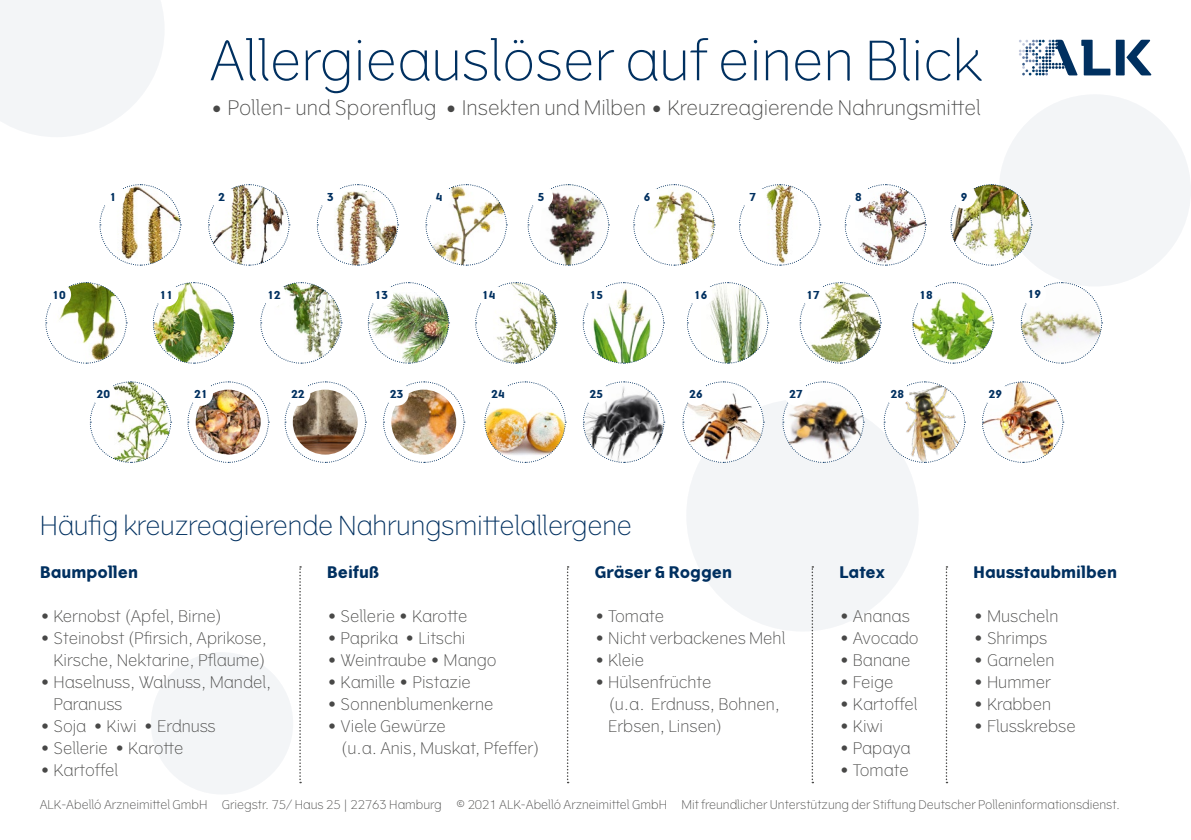
<style>
.page{position:relative;width:1191px;height:840px;background:#fff}
.page>*{position:absolute;margin:0;border:0;box-sizing:border-box;transform-origin:0 0}
.t1{font:300 54px "Vertigo";color:#003060}
.t2{font:300 26px "Vertigo";letter-spacing:-.01em;color:#003060}
.t3{font:300 20px "Vertigo";color:#484847}
.t4{font:300 16px/22px "Vertigo";color:#484847}
.t5{font:700 16px "Vertigo";color:#003060}
.t6{font:300 12px "Vertigo";color:#484847}
.t7{font:700 11px "Vertigo";color:#003060}
</style>
<div class="page">
<div style="left:151px;top:651px;width:142px;height:143px;background:#f3f5f7;border-radius:50%"></div>
<div style="left:686px;top:398px;width:232px;height:233px;background:#f3f5f7;border-radius:50%"></div>
<svg style="left:0;top:0;width:164px;height:137px"></svg>
<div style="left:998px;top:94px;width:193px;height:192px;background:#f3f5f7;border-radius:50%"></div>
<img style="left:208px;top:184px;width:82px;height:82px">
<div style="left:210px;top:184px;width:24px;height:24px;background:#fff;border-radius:50%"></div>
<img style="left:316px;top:184px;width:83px;height:82px">
<div style="left:318px;top:184px;width:24px;height:24px;background:#fff;border-radius:50%"></div>
<img style="left:99px;top:184px;width:82px;height:82px">
<div style="left:101px;top:184px;width:24px;height:24px;background:#fff;border-radius:50%"></div>
<img style="left:425px;top:184px;width:82px;height:82px">
<div style="left:427px;top:184px;width:24px;height:24px;background:#fff;border-radius:50%"></div>
<img style="left:633px;top:184px;width:82px;height:82px">
<div style="left:635px;top:184px;width:24px;height:24px;background:#fff;border-radius:50%"></div>
<svg style="left:739px;top:184px;width:82px;height:82px"></svg>
<div style="left:740px;top:184px;width:24px;height:24px;background:#fff;border-radius:50%"></div>
<img style="left:527px;top:184px;width:82px;height:82px">
<div style="left:529px;top:184px;width:24px;height:24px;background:#fff;border-radius:50%"></div>
<img style="left:844px;top:184px;width:82px;height:82px">
<div style="left:846px;top:184px;width:24px;height:24px;background:#fff;border-radius:50%"></div>
<img style="left:950px;top:183px;width:82px;height:83px">
<div style="left:952px;top:184px;width:24px;height:24px;background:#fff;border-radius:50%"></div>
<img style="left:45px;top:282px;width:82px;height:82px">
<div style="left:47px;top:282px;width:24px;height:24px;background:#fff;border-radius:50%"></div>
<img style="left:260px;top:282px;width:82px;height:82px">
<div style="left:262px;top:282px;width:24px;height:24px;background:#fff;border-radius:50%"></div>
<img style="left:153px;top:282px;width:82px;height:82px">
<div style="left:154px;top:282px;width:24px;height:24px;background:#fff;border-radius:50%"></div>
<img style="left:367px;top:282px;width:82px;height:82px">
<div style="left:369px;top:282px;width:24px;height:24px;background:#fff;border-radius:50%"></div>
<svg style="left:475px;top:282px;width:82px;height:82px"></svg>
<div style="left:477px;top:282px;width:24px;height:24px;background:#fff;border-radius:50%"></div>
<img style="left:582px;top:282px;width:82px;height:82px">
<div style="left:584px;top:282px;width:24px;height:24px;background:#fff;border-radius:50%"></div>
<svg style="left:687px;top:282px;width:82px;height:82px"></svg>
<div style="left:688px;top:282px;width:24px;height:24px;background:#fff;border-radius:50%"></div>
<img style="left:799px;top:282px;width:82px;height:82px">
<div style="left:801px;top:282px;width:24px;height:24px;background:#fff;border-radius:50%"></div>
<img style="left:912px;top:282px;width:82px;height:82px">
<div style="left:914px;top:282px;width:24px;height:24px;background:#fff;border-radius:50%"></div>
<img style="left:89px;top:381px;width:83px;height:82px">
<div style="left:92px;top:381px;width:24px;height:24px;background:#fff;border-radius:50%"></div>
<svg style="left:1020px;top:282px;width:82px;height:82px"></svg>
<div style="left:1022px;top:282px;width:24px;height:24px;background:#fff;border-radius:50%"></div>
<svg style="left:284px;top:381px;width:82px;height:82px"></svg>
<img style="left:293px;top:389px;width:65px;height:65px;border-radius:32px">
<div style="left:286px;top:381px;width:24px;height:24px;background:#fff;border-radius:50%"></div>
<svg style="left:187px;top:381px;width:82px;height:82px"></svg>
<img style="left:196px;top:389px;width:65px;height:65px;border-radius:32px">
<div style="left:189px;top:381px;width:24px;height:24px;background:#fff;border-radius:50%"></div>
<img style="left:484px;top:381px;width:82px;height:82px">
<div style="left:486px;top:381px;width:24px;height:24px;background:#fff;border-radius:50%"></div>
<svg style="left:383px;top:381px;width:82px;height:82px"></svg>
<img style="left:391px;top:389px;width:65px;height:65px;border-radius:32px">
<div style="left:385px;top:381px;width:24px;height:24px;background:#fff;border-radius:50%"></div>
<svg style="left:583px;top:381px;width:82px;height:82px"></svg>
<div style="left:584px;top:381px;width:24px;height:24px;background:#fff;border-radius:50%"></div>
<img style="left:682px;top:381px;width:82px;height:82px">
<div style="left:684px;top:381px;width:24px;height:24px;background:#fff;border-radius:50%"></div>
<img style="left:883px;top:381px;width:82px;height:82px">
<div style="left:885px;top:381px;width:24px;height:24px;background:#fff;border-radius:50%"></div>
<img style="left:982px;top:381px;width:82px;height:82px">
<div style="left:983px;top:381px;width:24px;height:24px;background:#fff;border-radius:50%"></div>
<img style="left:782px;top:381px;width:82px;height:82px">
<div style="left:784px;top:381px;width:24px;height:24px;background:#fff;border-radius:50%"></div>
<svg style="left:299px;top:566px;width:2px;height:216px"></svg>
<svg style="left:567px;top:566px;width:1px;height:216px"></svg>
<svg style="left:811px;top:566px;width:2px;height:216px"></svg>
<svg style="left:945px;top:566px;width:2px;height:216px"></svg>
<div style="left:1115px;top:40px;width:9px;height:35px;background:#003060"></div>
<svg style="left:1126px;top:40px;width:25px;height:35px"></svg>
<svg style="left:1019px;top:40px;width:91px;height:35px"></svg>
<h1 class="t1" style="left:209px;top:28px;width:773px">Allergieauslöser auf einen Blick</h1>
<p class="t3" style="left:210px;top:96px;width:772px">• Pollen- und Sporenflug • Insekten und Milben • Kreuzreagierende Nahrungsmittel</p>
<p class="t7" style="left:110px;top:190px;width:8px">1</p>
<p class="t7" style="left:218px;top:190px;width:8px">2</p>
<p class="t7" style="left:327px;top:190px;width:8px">3</p>
<p class="t7" style="left:436px;top:190px;width:8px">4</p>
<p class="t7" style="left:538px;top:190px;width:8px">5</p>
<p class="t7" style="left:643px;top:190px;width:8px">6</p>
<p class="t7" style="left:749px;top:190px;width:8px">7</p>
<p class="t7" style="left:855px;top:190px;width:8px">8</p>
<p class="t7" style="left:960px;top:190px;width:8px">9</p>
<p class="t7" style="left:52px;top:288px;width:15px">10</p>
<p class="t7" style="left:160px;top:288px;width:15px">11</p>
<p class="t7" style="left:267px;top:288px;width:15px">12</p>
<p class="t7" style="left:375px;top:288px;width:15px">13</p>
<p class="t7" style="left:482px;top:288px;width:15px">14</p>
<p class="t7" style="left:589px;top:288px;width:15px">15</p>
<p class="t7" style="left:694px;top:288px;width:15px">16</p>
<p class="t7" style="left:806px;top:288px;width:15px">17</p>
<p class="t7" style="left:919px;top:288px;width:15px">18</p>
<p class="t7" style="left:1027px;top:287px;width:15px">19</p>
<p class="t7" style="left:97px;top:387px;width:15px">20</p>
<p class="t7" style="left:194px;top:387px;width:15px">21</p>
<p class="t7" style="left:292px;top:387px;width:15px">22</p>
<p class="t7" style="left:390px;top:387px;width:15px">23</p>
<p class="t7" style="left:491px;top:387px;width:15px">24</p>
<p class="t7" style="left:590px;top:387px;width:15px">25</p>
<p class="t7" style="left:689px;top:387px;width:15px">26</p>
<p class="t7" style="left:789px;top:387px;width:15px">27</p>
<p class="t7" style="left:890px;top:387px;width:15px">28</p>
<p class="t7" style="left:989px;top:387px;width:15px">29</p>
<h2 class="t2" style="left:40px;top:510px;width:594px">Häufig kreuzreagierende Nahrungsmittelallergene</h2>
<p class="t5" style="left:40px;top:562px;width:100px">Baumpollen</p>
<p class="t4" style="left:40px;top:605px;width:184px">• Kernobst (Apfel, Birne)</p>
<p class="t4" style="left:40px;top:627px;width:229px;text-align:right">• Steinobst (Pfirsich, Aprikose,<br>Kirsche, Nektarine, Pflaume)</p>
<p class="t4" style="left:54px;top:671px;width:219px;text-indent:-14px">• Haselnuss, Walnuss, Mandel,<br>Paranuss</p>
<p class="t4" style="left:40px;top:715px;width:178px">• Soja • Kiwi • Erdnuss</p>
<p class="t4" style="left:40px;top:737px;width:145px">• Sellerie • Karotte</p>
<p class="t4" style="left:40px;top:759px;width:80px">• Kartoffel</p>
<p class="t5" style="left:327px;top:562px;width:54px">Beifuß</p>
<p class="t4" style="left:327px;top:605px;width:142px">• Sellerie • Karotte</p>
<p class="t4" style="left:327px;top:627px;width:140px">• Paprika • Litschi</p>
<p class="t4" style="left:327px;top:649px;width:171px">• Weintraube • Mango</p>
<p class="t4" style="left:327px;top:671px;width:146px">• Kamille • Pistazie</p>
<p class="t4" style="left:327px;top:693px;width:168px">• Sonnenblumenkerne</p>
<p class="t4" style="left:341px;top:715px;width:201px;text-indent:-14px">• Viele Gewürze<br>(u.a. Anis, Muskat, Pfeffer)</p>
<p class="t5" style="left:594px;top:562px;width:139px">Gräser &amp; Roggen</p>
<p class="t4" style="left:594px;top:605px;width:71px">• Tomate</p>
<p class="t4" style="left:594px;top:627px;width:192px">• Nicht verbackenes Mehl</p>
<p class="t4" style="left:594px;top:649px;width:51px">• Kleie</p>
<p class="t4" style="left:608px;top:671px;width:173px;text-indent:-14px">• Hülsenfrüchte<br>(u.a. Erdnuss, Bohnen,<br>Erbsen, Linsen)</p>
<p class="t5" style="left:839px;top:562px;width:48px">Latex</p>
<p class="t4" style="left:839px;top:605px;width:72px">• Ananas</p>
<p class="t4" style="left:839px;top:627px;width:81px">• Avocado</p>
<p class="t4" style="left:839px;top:649px;width:73px">• Banane</p>
<p class="t4" style="left:839px;top:671px;width:56px">• Feige</p>
<p class="t4" style="left:839px;top:693px;width:80px">• Kartoffel</p>
<p class="t4" style="left:839px;top:715px;width:46px">• Kiwi</p>
<p class="t4" style="left:839px;top:737px;width:73px">• Papaya</p>
<p class="t4" style="left:839px;top:759px;width:71px">• Tomate</p>
<p class="t5" style="left:973px;top:562px;width:145px">Hausstaubmilben</p>
<p class="t4" style="left:973px;top:605px;width:87px">• Muscheln</p>
<p class="t4" style="left:973px;top:627px;width:76px">• Shrimps</p>
<p class="t4" style="left:973px;top:649px;width:83px">• Garnelen</p>
<p class="t4" style="left:973px;top:671px;width:79px">• Hummer</p>
<p class="t4" style="left:973px;top:693px;width:79px">• Krabben</p>
<p class="t4" style="left:973px;top:715px;width:104px">• Flusskrebse</p>
<p class="t6" style="left:40px;top:797px;width:1081px">ALK-Abelló Arzneimittel GmbH Griegstr. 75/ Haus 25 | 22763 Hamburg © 2021 ALK-Abelló Arzneimittel GmbH Mit freundlicher Unterstützung der Stiftung Deutscher Polleninformationsdienst.</p>
</div>
